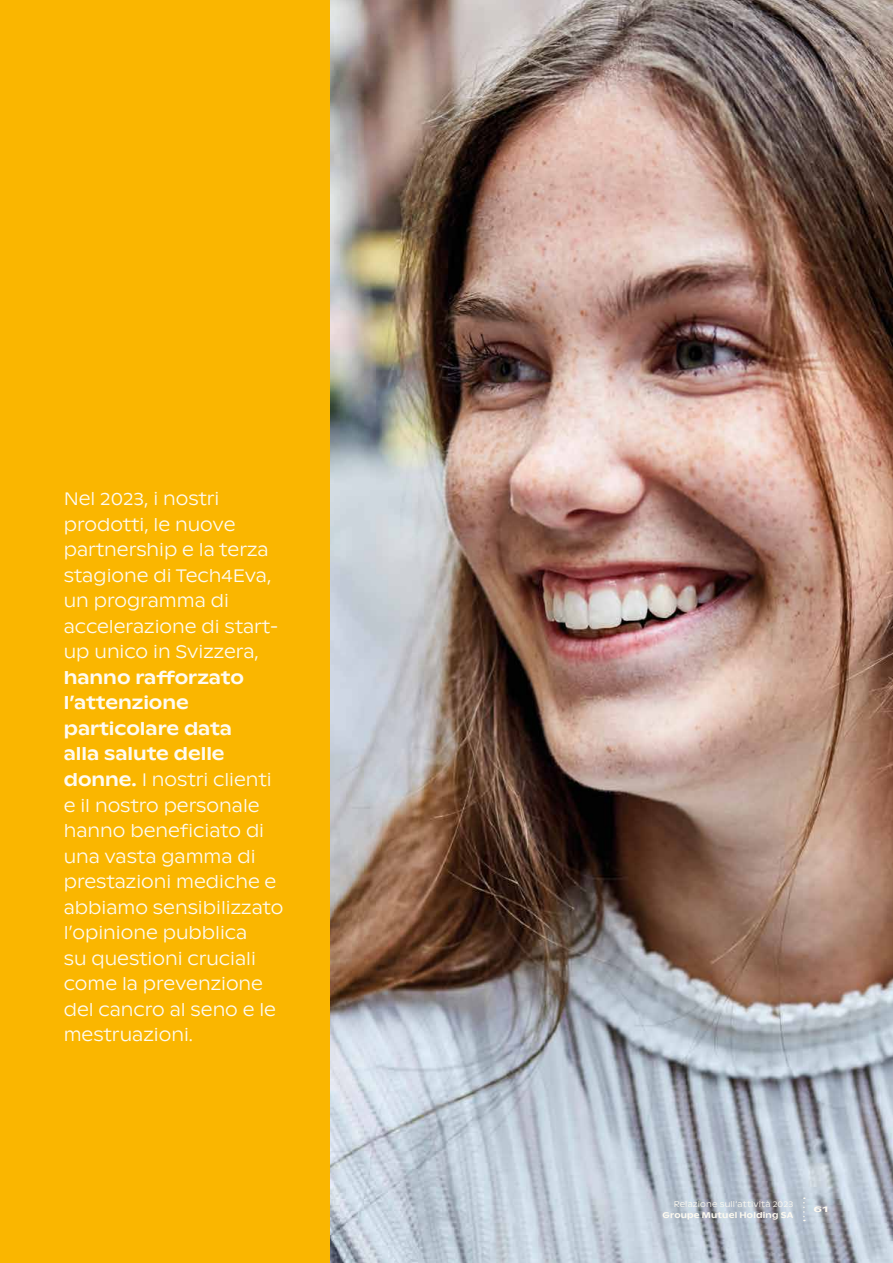
<style>
.page{position:relative;width:893px;height:1263px;background:#fab600}
.page>*{position:absolute;margin:0;border:0;box-sizing:border-box;transform-origin:0 0}
.t1{font:300 18px/25.5px "ABC Ginto Nord";color:#fffbf1}
.t2{font:300 8.25px "ABC Ginto Nord";letter-spacing:.02em;color:#fffbf1}
.t3{font:500 8.25px "ABC Ginto Nord";letter-spacing:.025em;color:#fffbf1}
.t4{font:500 8.25px "ABC Ginto Nord";letter-spacing:.025em;color:#fffbf1;scale:1.5 1}
.s1{font-weight:500}
</style>
<div class="page">
<img style="left:330px;top:0;width:563px;height:1263px">
<svg style="left:803px;top:1197px;width:2px;height:24px"></svg>
<p class="t1" style="left:64px;top:486px;width:216px">Nel 2023, i nostri prodotti, le nuove partnership e la terza stagione di Tech4Eva, un programma di accelerazione di start&shy;up unico in Svizzera,</p>
<p class="t1" style="left:64px;top:665px;width:221px"><span class="s1">hanno rafforzato l’attenzione particolare data<br>alla salute delle donne.</span> I nostri clienti e il nostro personale hanno beneficiato di una vasta gamma di prestazioni mediche e abbiamo sensibilizzato l’opinione pubblica<br>su questioni cruciali come la prevenzione del cancro al seno e le mestruazioni.</p>
<p class="t2" style="left:674px;top:1199px;width:121px">Relazione sull‘attività 2023</p>
<p class="t3" style="left:662px;top:1209px;width:132px">Groupe Mutuel Holding SA</p>
<p class="t4" style="left:814px;top:1204px;width:11px">61</p>
</div>
